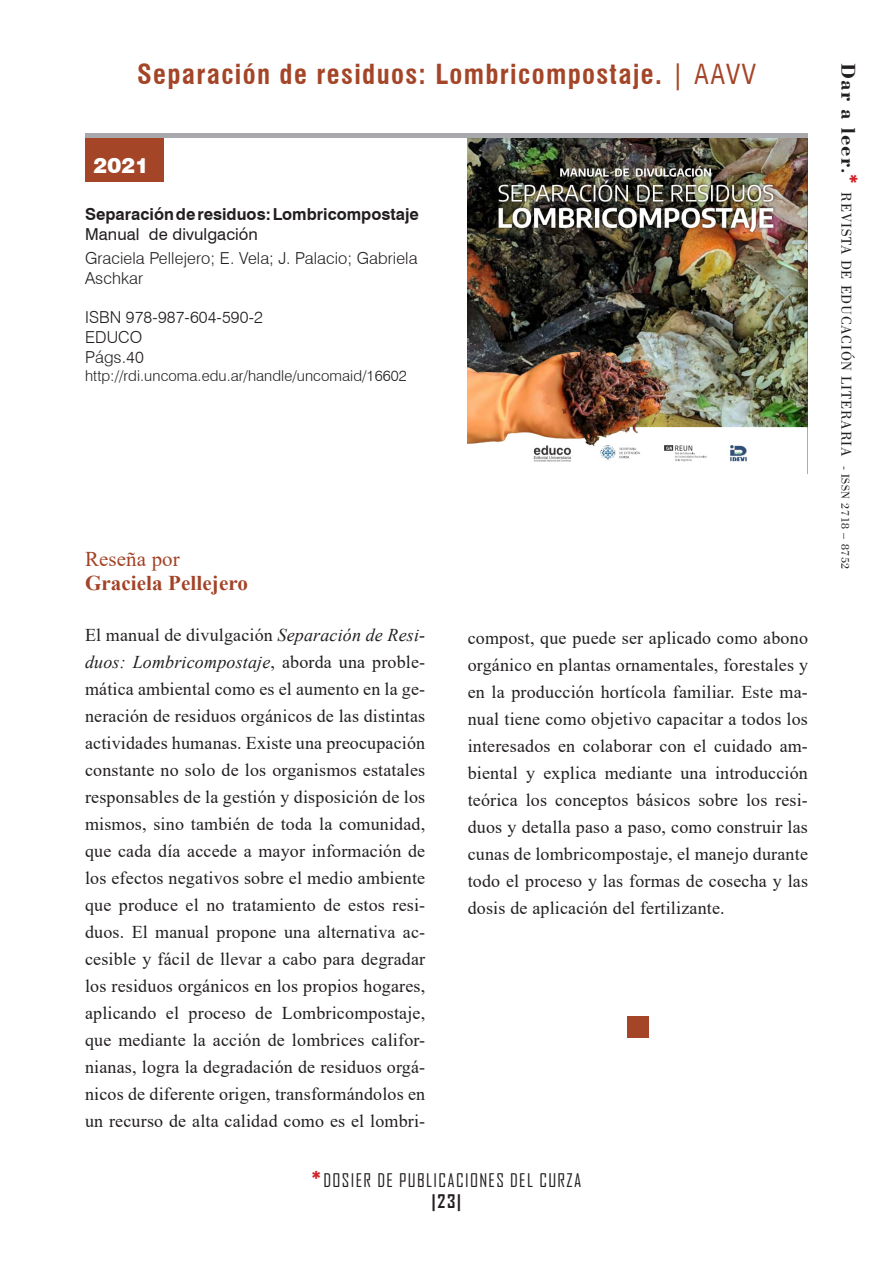
<style>
.page{position:relative;width:893px;height:1263px;background:#fff}
.page>*{position:absolute;margin:0;border:0;box-sizing:border-box;transform-origin:0 0}
.t1{font:700 condensed 27px "Swiss 721 BT";letter-spacing:.05em;color:#a44527}
.t2{font:700 21px "Times New Roman";letter-spacing:.005em;color:#a24327}
.t3{font:21px "Times New Roman";letter-spacing:.005em;color:#a24327}
.t4{font:900 21px "Swiss 721 BT";color:#fff}
.t5{font:18px/27px "Times New Roman";letter-spacing:.01em;color:#231f20;text-align:justify}
.t6{font:18px/21.6px "Agency FB";letter-spacing:.075em;color:#231f20;text-align:center}
.t7{font:300 16.5px/19.8px "Swiss 721 BT";letter-spacing:.005em;color:#231f20}
.t8{font:700 16.5px "Swiss 721 BT";color:#231f20}
.t9{font:16.5px "Swiss 721 BT";letter-spacing:.005em;color:#231f20}
.t10{font:15px "Bodoni BT";letter-spacing:.05em;color:#231f20}
.t11{font:300 15px "Swiss 721 BT";letter-spacing:.005em;color:#231f20}
.s1{font-weight:400}
.s2{font-style:italic}
.s3{font-weight:700;font-size:21px;color:#d1232a}
.s4{font-weight:700}
.s5{font-weight:700;font-size:21px}
.s6{font-weight:700;font-size:18px}
.s7{font-family:"Agency FB";font-weight:700;font-size:21px;color:#d1232a}
.s8{font-size:12px}
</style>
<div class="page">
<div style="left:85px;top:136px;width:79px;height:46px;background:#a44527"></div>
<img style="left:468px;top:138px;width:340px;height:335px">
<div style="left:627px;top:1016px;width:21px;height:21px;background:#a44527"></div>
<div style="left:85px;top:133px;width:723px;height:5px;background:#a8a9ad"></div>
<p class="t1" style="left:137px;top:58px;width:620px">Separación de residuos: Lombricompostaje. <span class="s1">| AAVV</span></p>
<p class="t4" style="left:94px;top:153px;width:57px">2021</p>
<p class="t8" style="left:85px;top:203px;width:335px">Separación de residuos: Lombricompostaje</p>
<p class="t9" style="left:85px;top:223px;width:174px">Manual de divulgación</p>
<p class="t7" style="left:85px;top:248px;width:334px">Graciela Pellejero; E. Vela; J. Palacio; Gabriela<br>Aschkar</p>
<p class="t7" style="left:85px;top:307px;width:179px">ISBN 978-987-604-590-2</p>
<p class="t7" style="left:85px;top:327px;width:59px">EDUCO</p>
<p class="t7" style="left:85px;top:347px;width:60px">Págs.40</p>
<p class="t11" style="left:85px;top:366px;width:323px">http://rdi.uncoma.edu.ar/handle/uncomaid/16602</p>
<p class="t3" style="left:85px;top:544px;width:96px">Reseña por</p>
<p class="t2" style="left:85px;top:568px;width:164px">Graciela Pellejero</p>
<p class="t5" style="left:85px;top:621px;width:342px">El manual de divulgación <span class="s2">Separación de Resi&shy;duos: Lombricompostaje</span>, aborda una proble&shy;mática ambiental como es el aumento en la ge&shy;neración de residuos orgánicos de las distintas actividades humanas. Existe una preocupación constante no solo de los organismos estatales responsables de la gestión y disposición de los mismos, sino también de toda la comunidad, que cada día accede a mayor información de los efectos negativos sobre el medio ambiente que produce el no tratamiento de estos resi&shy;duos. El manual propone una alternativa ac&shy;cesible y fácil de llevar a cabo para degradar los residuos orgánicos en los propios hogares, aplicando el proceso de Lombricompostaje, que mediante la acción de lombrices califor&shy;nianas, logra la degradación de residuos orgá&shy;nicos de diferente origen, transformándolos en un recurso de alta calidad como es el lombri-</p>
<p class="t5" style="left:468px;top:624px;width:342px">compost, que puede ser aplicado como abono orgánico en plantas ornamentales, forestales y en la producción hortícola familiar. Este ma&shy;nual tiene como objetivo capacitar a todos los interesados en colaborar con el cuidado am&shy;biental y explica mediante una introducción teórica los conceptos básicos sobre los resi&shy;duos y detalla paso a paso, como construir las cunas de lombricompostaje, el manejo durante todo el proceso y las formas de cosecha y las dosis de aplicación del fertilizante.</p>
<p class="t6" style="left:312px;top:1169px;width:271px"><span class="s3">*</span>DOSIER DE PUBLICACIONES DEL CURZA <span class="s4">|23|</span></p>
<p class="t10" style="left:856px;top:63px;width:508px;rotate:90deg"><span class="s5">Dar a leer</span><span class="s6">.</span><span class="s7">*</span> REVISTA DE EDUCACIÓN LITERARIA <span class="s8">- ISSN 2718 – 8752</span></p>
</div>
